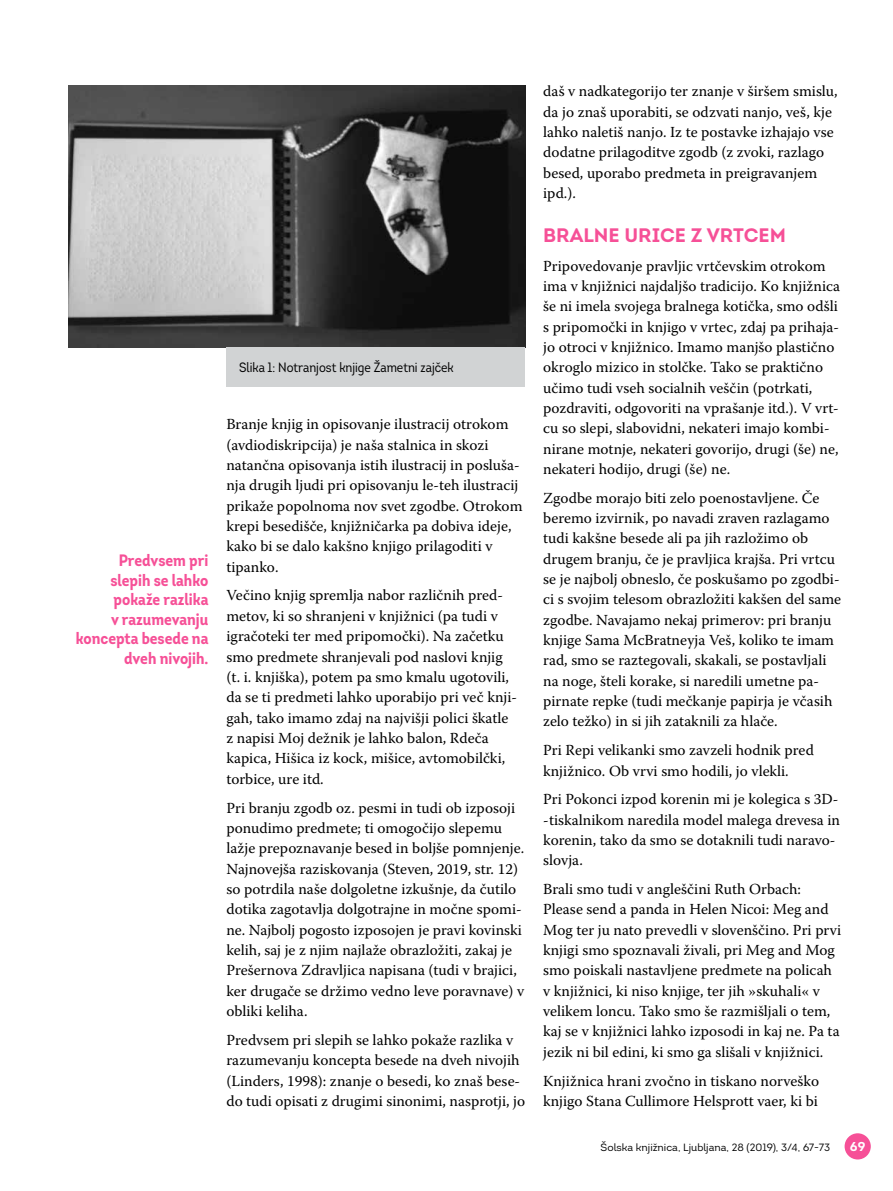
<style>
.page{position:relative;width:893px;height:1191px;background:#fff}
.page>*{position:absolute;margin:0;border:0;box-sizing:border-box;transform-origin:0 0}
.t1{font:700 19.5px "Intro";color:#f65097}
.t2{font:700 16.5px/19.5px "Intro Cond";color:#f65097;text-align:right}
.t3{font:15.3px/20.2px "Warnock Pro";color:#000}
.t4{font:13.5px "Intro Cond";color:#000}
.t5{font:700 12.75px "Intro";color:#fff}
.t6{font:10.5px "Intro";color:#000}
</style>
<div class="page">
<div style="left:845px;top:1133px;width:26px;height:26px;background:#f65097;border-radius:50%"></div>
<img style="left:68px;top:85px;width:457px;height:262px">
<div style="left:226px;top:347px;width:299px;height:40px;background:#d1d3d4"></div>
<p class="t2" style="left:76px;top:550px;width:134px">Predvsem pri slepih se lahko pokaže razlika<br>v razumevanju koncepta besede na dveh nivojih.</p>
<p class="t4" style="left:239px;top:359px;width:216px">Slika 1: Notranjost knjige Žametni zajček</p>
<p class="t3" style="left:226px;top:414px;width:298px">Branje knjig in opisovanje ilustracij otrokom (avdiodiskripcija) je naša stalnica in skozi natančna opisovanja istih ilustracij in posluša&shy;nja drugih ljudi pri opisovanju le-teh ilustracij prikaže popolnoma nov svet zgodbe. Otrokom krepi besedišče, knjižničarka pa dobiva ideje, kako bi se dalo kakšno knjigo prilagoditi v tipanko.</p>
<p class="t3" style="left:226px;top:585px;width:292px">Večino knjig spremlja nabor različnih pred&shy;metov, ki so shranjeni v knjižnici (pa tudi v igračoteki ter med pripomočki). Na začetku smo predmete shranjevali pod naslovi knjig (t. i. knjiška), potem pa smo kmalu ugotovili, da se ti predmeti lahko uporabijo pri več knji&shy;gah, tako imamo zdaj na najvišji polici škatle z napisi Moj dežnik je lahko balon, Rdeča kapica, Hišica iz kock, mišice, avtomobilčki, torbice, ure itd.</p>
<p class="t3" style="left:226px;top:797px;width:299px">Pri branju zgodb oz. pesmi in tudi ob izposoji ponudimo predmete; ti omogočijo slepemu lažje prepoznavanje besed in boljše pomnjenje.<br>Najnovejša raziskovanja (Steven, 2019, str. 12) so potrdila naše dolgoletne izkušnje, da čutilo dotika zagotavlja dolgotrajne in močne spomi&shy;ne. Najbolj pogosto izposojen je pravi kovinski kelih, saj je z njim najlaže obrazložiti, zakaj je Prešernova Zdravljica napisana (tudi v brajici, ker drugače se držimo vedno leve poravnave) v obliki keliha.</p>
<p class="t3" style="left:226px;top:1029px;width:300px">Predvsem pri slepih se lahko pokaže razlika v razumevanju koncepta besede na dveh nivojih (Linders, 1998): znanje o besedi, ko znaš bese&shy;do tudi opisati z drugimi sinonimi, nasprotji, jo</p>
<p class="t3" style="left:543px;top:81px;width:296px">daš v nadkategorijo ter znanje v širšem smislu, da jo znaš uporabiti, se odzvati nanjo, veš, kje lahko naletiš nanjo. Iz te postavke izhajajo vse dodatne prilagoditve zgodb (z zvoki, razlago besed, uporabo predmeta in preigravanjem ipd.).</p>
<p class="t1" style="left:543px;top:222px;width:27px">BRALNE</p>
<p class="t1" style="left:624px;top:222px;width:13px">URICE</p>
<p class="t1" style="left:691px;top:222px;width:30px">Z VRTCEM</p>
<p class="t3" style="left:543px;top:255px;width:299px">Pripovedovanje pravljic vrtčevskim otrokom ima v knjižnici najdaljšo tradicijo. Ko knjižnica še ni imela svojega bralnega kotička, smo odšli s pripomočki in knjigo v vrtec, zdaj pa prihaja&shy;jo otroci v knjižnico. Imamo manjšo plastično okroglo mizico in stolčke. Tako se praktično učimo tudi vseh socialnih veščin (potrkati, pozdraviti, odgovoriti na vprašanje itd.). V vrt&shy;cu so slepi, slabovidni, nekateri imajo kombi&shy;nirane motnje, nekateri govorijo, drugi (še) ne, nekateri hodijo, drugi (še) ne.</p>
<p class="t3" style="left:543px;top:487px;width:299px">Zgodbe morajo biti zelo poenostavljene. Če beremo izvirnik, po navadi zraven razlagamo tudi kakšne besede ali pa jih razložimo ob drugem branju, če je pravljica krajša. Pri vrtcu se je najbolj obneslo, če poskušamo po zgodbi&shy;ci s svojim telesom obrazložiti kakšen del same zgodbe. Navajamo nekaj primerov: pri branju knjige Sama McBratneyja Veš, koliko te imam rad, smo se raztegovali, skakali, se postavljali na noge, šteli korake, si naredili umetne pa&shy;pirnate repke (tudi mečkanje papirja je včasih zelo težko) in si jih zataknili za hlače.</p>
<p class="t3" style="left:543px;top:739px;width:272px">Pri Repi velikanki smo zavzeli hodnik pred knjižnico. Ob vrvi smo hodili, jo vlekli.</p>
<p class="t3" style="left:543px;top:789px;width:298px">Pri Pokonci izpod korenin mi je kolegica s 3D--tiskalnikom naredila model malega drevesa in korenin, tako da smo se dotaknili tudi naravo&shy;slovja.</p>
<p class="t3" style="left:543px;top:878px;width:300px">Brali smo tudi v angleščini Ruth Orbach:<br>Please send a panda in Helen Nicoi: Meg and Mog ter ju nato prevedli v slovenščino. Pri prvi knjigi smo spoznavali živali, pri Meg and Mog smo poiskali nastavljene predmete na policah v knjižnici, ki niso knjige, ter jih »skuhali« v velikem loncu. Tako smo še razmišljali o tem, kaj se v knjižnici lahko izposodi in kaj ne. Pa ta jezik ni bil edini, ki smo ga slišali v knjižnici.</p>
<p class="t3" style="left:543px;top:1070px;width:277px">Knjižnica hrani zvočno in tiskano norveško knjigo Stana Cullimore Helsprott vaer, ki bi</p>
<p class="t6" style="left:601px;top:1140px;width:231px">Šolska knjižnica, Ljubljana, 28 (2019), 3/4, 67-73</p>
<p class="t5" style="left:850px;top:1137px;width:17px">69</p>
</div>
